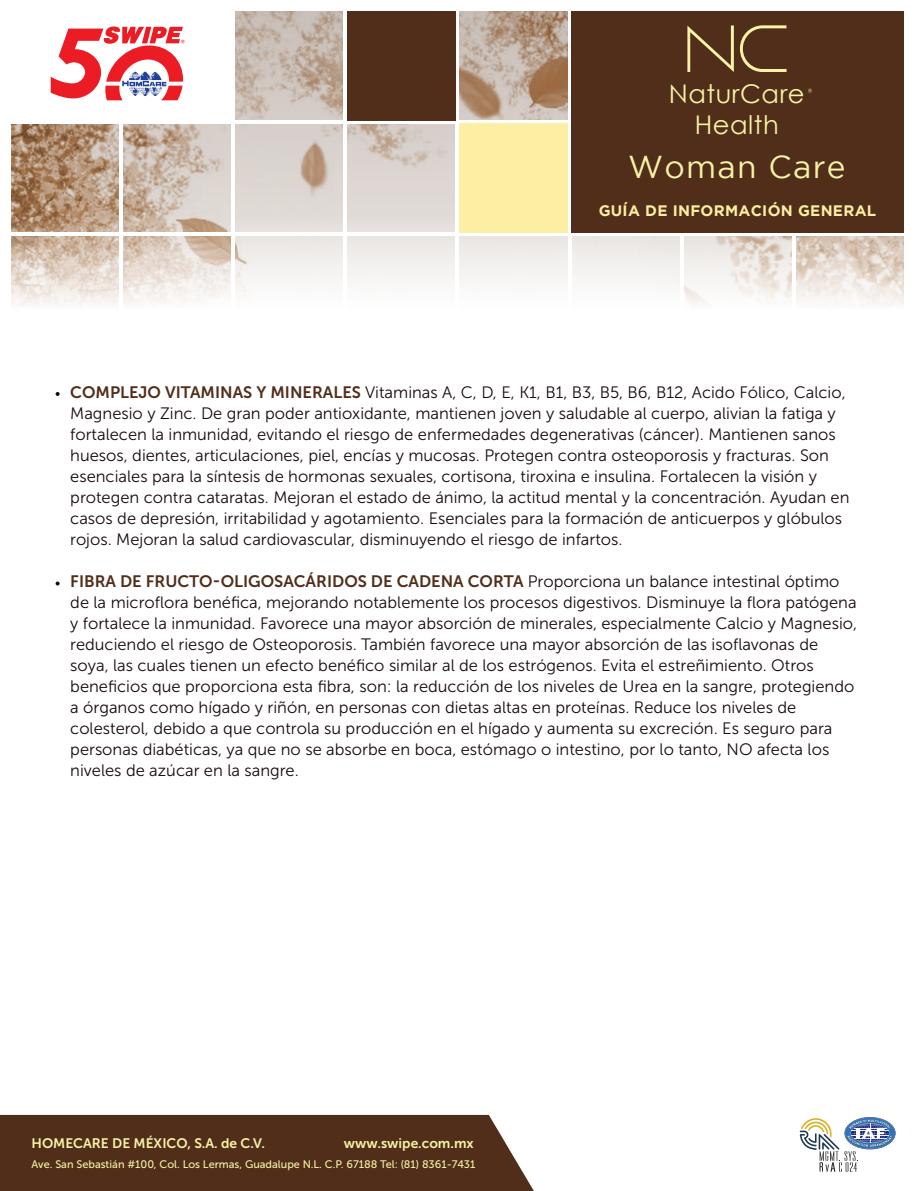
<style>
.page{position:relative;width:915px;height:1191px;background:#fff}
.page>*{position:absolute;margin:0;border:0;box-sizing:border-box;transform-origin:0 0}
.t1{font:31.65px "Gotham";letter-spacing:.04em;color:#f7f3a6}
.t2{font:25.65px/30.9px "Century Gothic";letter-spacing:.02em;color:#f7f3a6;text-align:center}
.t3{font:16.5px/21px "Museo Sans 300";color:#180a0e}
.t4{font:16.5px "Museo Sans 700";color:#512e1a}
.t5{font:700 15.15px "Gotham";letter-spacing:.02em;color:#fceea3}
.t6{font:13.8px "Museo Sans 700";color:#f7f3a6}
.t7{font:10.95px "Museo Sans 500";color:#f7f3a6}
.s1{font-family:"Museo Sans 700";color:#512e1a}
.s2{font-family:"Museo Sans 300";color:#180a0e}
</style>
<div class="page">
<svg style="left:11px;top:11px;width:556px;height:202px;background:#c7b6a8"></svg>
<svg style="left:11px;top:213px;width:892px;height:182px"></svg>
<hr style="left:120px;top:7px;width:3px;height:453px;background:#fff">
<hr style="left:232px;top:7px;width:3px;height:453px;background:#fff">
<hr style="left:343px;top:7px;width:4px;height:453px;background:#fff">
<hr style="left:455px;top:7px;width:4px;height:453px;background:#fff">
<hr style="left:567px;top:7px;width:4px;height:453px;background:#fff">
<hr style="left:679px;top:7px;width:4px;height:453px;background:#fff">
<hr style="left:791px;top:7px;width:4px;height:453px;background:#fff">
<svg style="left:903px;top:11px;width:1px;height:294px"></svg>
<hr style="left:8px;top:120px;width:896px;height:3px;background:#fff">
<hr style="left:8px;top:233px;width:896px;height:3px;background:#fff">
<div style="left:7px;top:8px;width:226px;height:113px;background:#fff"></div>
<div style="left:458px;top:124px;width:109px;height:109px;background:#fceea3"></div>
<div style="left:347px;top:11px;width:108px;height:109px;background:#512e1a"></div>
<div style="left:571px;top:11px;width:332px;height:222px;background:#512e1a"></div>
<svg style="left:51px;top:26px;width:133px;height:74px"></svg>
<svg style="left:687px;top:25px;width:46px;height:47px"></svg>
<svg style="left:739px;top:25px;width:47px;height:47px"></svg>
<svg style="left:56px;top:392px;width:4px;height:4px"></svg>
<svg style="left:56px;top:581px;width:4px;height:4px"></svg>
<div style="left:0;top:1115px;width:533px;height:76px;background:#512e1a"></div>
<svg style="left:799px;top:1117px;width:96px;height:54px"></svg>
<h2 class="t2" style="left:668px;top:78px;width:137px">NaturCare<br>Health</h2>
<h1 class="t1" style="left:628px;top:149px;width:219px">Woman Care</h1>
<p class="t5" style="left:598px;top:202px;width:279px">GUÍA DE INFORMACIÓN GENERAL</p>
<p class="t3" style="left:70px;top:381px;width:780px"><span class="s1">COMPLEJO VITAMINAS Y MINERALES</span> Vitaminas A, C, D, E, K1, B1, B3, B5, B6, B12, Acido Fólico, Calcio, Magnesio y Zinc. De gran poder antioxidante, mantienen joven y saludable al cuerpo, alivian la fatiga y fortalecen la inmunidad, evitando el riesgo de enfermedades degenerativas (cáncer). Mantienen sanos huesos, dientes, articulaciones, piel, encías y mucosas. Protegen contra osteoporosis y fracturas. Son esenciales para la síntesis de hormonas sexuales, cortisona, tiroxina e insulina. Fortalecen la visión y protegen contra cataratas. Mejoran el estado de ánimo, la actitud mental y la concentración. Ayudan en casos de depresión, irritabilidad y agotamiento. Esenciales para la formación de anticuerpos y glóbulos rojos. Mejoran la salud cardiovascular, disminuyendo el riesgo de infartos.</p>
<p class="t4" style="left:70px;top:572px;width:770px">FIBRA DE FRUCTO-OLIGOSACÁRIDOS DE CADENA CORTA <span class="s2">Proporciona un balance intestinal óptimo</span></p>
<p class="t3" style="left:70px;top:591px;width:788px">de la microflora benéfica, mejorando notablemente los procesos digestivos. Disminuye la flora patógena y fortalece la inmunidad. Favorece una mayor absorción de minerales, especialmente Calcio y Magnesio, reduciendo el riesgo de Osteoporosis. También favorece una mayor absorción de las isoflavonas de soya, las cuales tienen un efecto benéfico similar al de los estrógenos. Evita el estreñimiento. Otros beneficios que proporciona esta fibra, son: la reducción de los niveles de Urea en la sangre, protegiendo a órganos como hígado y riñón, en personas con dietas altas en proteínas. Reduce los niveles de colesterol, debido a que controla su producción en el hígado y aumenta su excreción. Es seguro para personas diabéticas, ya que no se absorbe en boca, estómago o intestino, por lo tanto, NO afecta los niveles de azúcar en la sangre.</p>
<p class="t6" style="left:31px;top:1135px;width:235px">HOMECARE DE MÉXICO, S.A. de C.V.</p>
<p class="t6" style="left:343px;top:1135px;width:131px">www.swipe.com.mx</p>
<p class="t7" style="left:31px;top:1158px;width:445px">Ave. San Sebastián #100, Col. Los Lermas, Guadalupe N.L. C.P. 67188 Tel: (81) 8361-7431</p>
</div>
